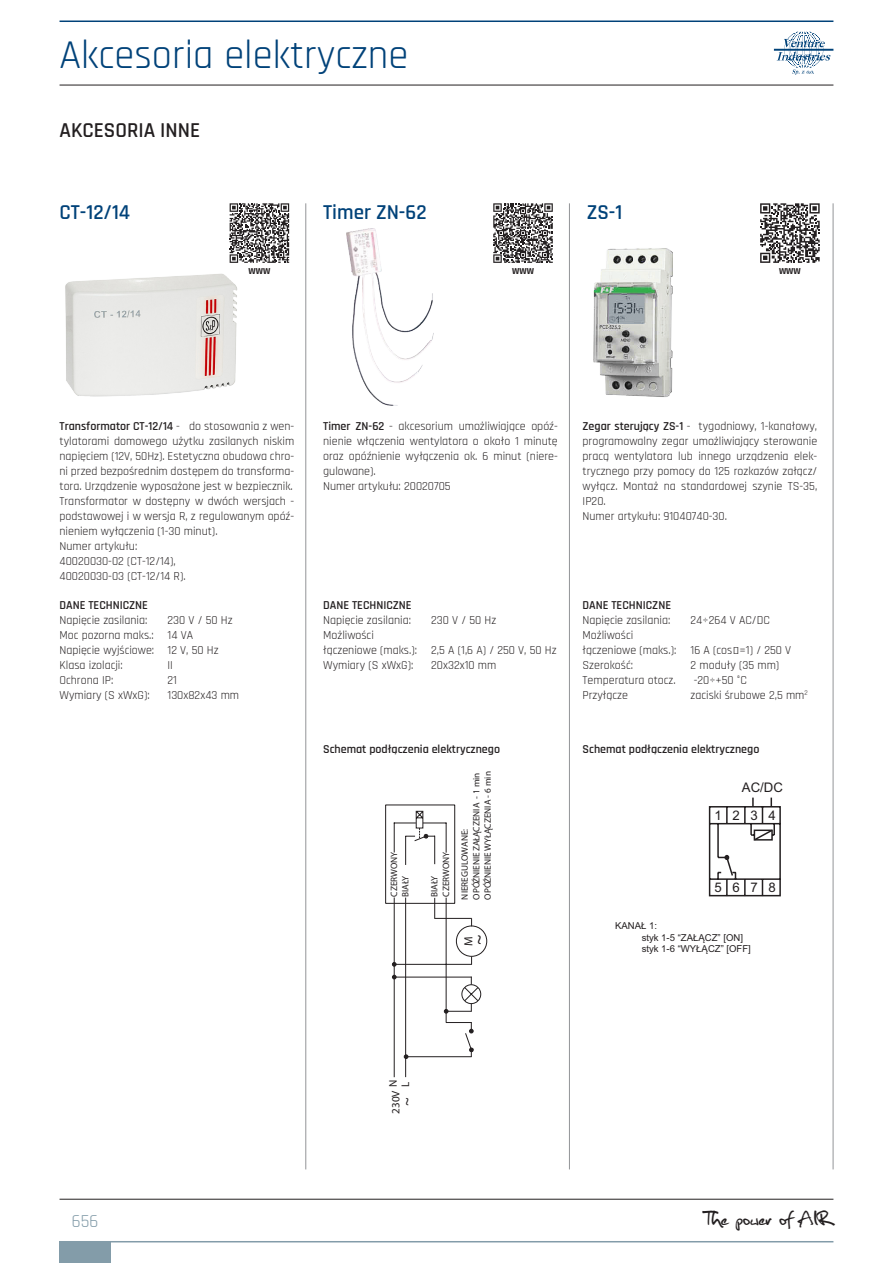
<style>
.page{position:relative;width:893px;height:1263px;background:#fff}
.page>*{position:absolute;margin:0;border:0;box-sizing:border-box;transform-origin:0 0}
.t1{font:40.5px "Rajdhani";color:#004279}
.t2{font:27px "Christopherhand";color:#231f20}
.Tekst{font:600 21px "Rajdhani";color:#004279}
.Tekst-2{font:600 21px "Rajdhani";color:#231f20}
.t3{font:18px "Rajdhani";color:#839ca9}
.t4{font:17.7px "Calibri";color:#231f20}
.t5{font:14.7px "Calibri";color:#231f20}
.t6{font:13.2px "Arial";letter-spacing:.805em;color:#231f20}
.Tekst-3{font:12px/15px "Rajdhani";color:#231f20;text-align:justify}
.Tekst-4{font:600 12px "Rajdhani";color:#231f20}
.t7{font:11.85px "Calibri";color:#231f20}
.t8{font:11.1px/9.6px "Calibri";color:#231f20;text-align:right}
.t9{font:9.6px/11.4px "Arial";color:#231f20}
.t10{font:9.15px/11.4px "Calibri";color:#231f20}
.Tekst-5{font:700 9px "Rajdhani";color:#231f20}
.s1{font-weight:600}
</style>
<div class="page">
<div style="left:60px;top:1241px;width:51px;height:22px;background:#839ca9"></div>
<svg style="left:774px;top:31px;width:59px;height:44px"></svg>
<hr style="left:60px;top:85px;width:773px;height:1px;background:#231f20">
<hr style="left:60px;top:1199px;width:773px;height:1px;background:#231f20">
<hr style="left:60px;top:21px;width:773px;height:1px;background:#004279">
<hr style="left:60px;top:1241px;width:773px;height:1px;background:#839ca9">
<svg style="left:230px;top:203px;width:59px;height:60px"></svg>
<svg style="left:493px;top:203px;width:60px;height:60px"></svg>
<svg style="left:760px;top:203px;width:60px;height:60px"></svg>
<hr style="left:305px;top:203px;width:1px;height:966px;background:#939598">
<hr style="left:569px;top:203px;width:1px;height:966px;background:#939598">
<hr style="left:833px;top:203px;width:1px;height:966px;background:#939598">
<div style="left:456px;top:925px;width:31px;height:32px;border:1px solid #231f20;border-radius:50%"></div>
<div style="left:461px;top:984px;width:20px;height:20px;border:1px solid #231f20;border-radius:50%"></div>
<svg style="left:392px;top:896px;width:87px;height:182px"></svg>
<div style="left:385px;top:804px;width:70px;height:100px;border:1px solid #231f20"></div>
<hr style="left:446px;top:823px;width:1px;height:30px;background:#231f20">
<svg style="left:394px;top:810px;width:52px;height:55px"></svg>
<svg style="left:708px;top:797px;width:73px;height:100px"></svg>
<img style="left:65px;top:247px;width:185px;height:150px">
<img style="left:347px;top:229px;width:87px;height:177px">
<img style="left:593px;top:248px;width:80px;height:149px">
<h1 class="t1" style="left:60px;top:32px;width:350px">Akcesoria elektryczne</h1>
<p class="Tekst-2" style="left:60px;top:118px;width:142px">AKCESORIA INNE</p>
<p class="Tekst" style="left:60px;top:200px;width:72px">CT-12/14</p>
<p class="Tekst" style="left:323px;top:200px;width:105px">Timer ZN-62</p>
<p class="Tekst" style="left:587px;top:200px;width:37px">ZS-1</p>
<p class="Tekst-5" style="left:248px;top:265px;width:23px">WWW</p>
<p class="Tekst-5" style="left:512px;top:265px;width:23px">WWW</p>
<p class="Tekst-5" style="left:779px;top:265px;width:23px">WWW</p>
<p class="Tekst-3" style="left:60px;top:419px;width:236px"><span class="s1">Transformator CT-12/14</span> - do stosowania z wen&shy;tylatorami domowego użytku zasilanych niskim napięciem (12V, 50Hz). Estetyczna obudowa chro&shy;ni przed bezpośrednim dostępem do transforma&shy;tora. Urządzenie wyposażone jest w bezpiecznik.</p>
<p class="Tekst-3" style="left:60px;top:494px;width:236px">Transformator w dostępny w dwóch wersjach - podstawowej i w wersja R, z regulowanym opóź&shy;nieniem wyłączenia (1-30 minut).</p>
<p class="Tekst-3" style="left:60px;top:539px;width:79px">Numer artykułu:</p>
<p class="Tekst-3" style="left:60px;top:554px;width:118px">40020030-02 (CT-12/14),</p>
<p class="Tekst-3" style="left:60px;top:569px;width:128px">40020030-03 (CT-12/14 R).</p>
<p class="Tekst-4" style="left:60px;top:598px;width:90px">DANE TECHNICZNE</p>
<p class="Tekst-3" style="left:60px;top:613px;width:89px">Napięcie zasilania:</p>
<p class="Tekst-3" style="left:168px;top:613px;width:67px">230 V / 50 Hz</p>
<p class="Tekst-3" style="left:60px;top:628px;width:135px">Moc pozorna maks.: 14 VA</p>
<p class="Tekst-3" style="left:60px;top:643px;width:161px">Napięcie wyjściowe: 12 V, 50 Hz</p>
<p class="Tekst-3" style="left:60px;top:658px;width:65px">Klasa izolacji:</p>
<p class="Tekst-3" style="left:168px;top:658px;width:7px">II</p>
<p class="Tekst-3" style="left:60px;top:673px;width:55px">Ochrona IP:</p>
<p class="Tekst-3" style="left:168px;top:673px;width:11px">21</p>
<p class="Tekst-3" style="left:60px;top:688px;width:92px">Wymiary (S xWxG):</p>
<p class="Tekst-3" style="left:168px;top:688px;width:73px">130x82x43 mm</p>
<p class="Tekst-3" style="left:323px;top:419px;width:236px"><span class="s1">Timer ZN-62</span> - akcesorium umożliwiające opóź&shy;nienie włączenia wentylatora o około 1 minutę oraz opóźnienie wyłączenia ok. 6 minut (niere&shy;gulowane).</p>
<p class="Tekst-3" style="left:323px;top:479px;width:129px">Numer artykułu: 20020705</p>
<p class="Tekst-3" style="left:583px;top:419px;width:236px"><span class="s1">Zegar sterujący ZS-1</span> - tygodniowy, 1-kanałowy, programowalny zegar umożliwiający sterowanie pracą wentylatora lub innego urządzenia elek&shy;trycznego przy pomocy do 125 rozkazów załącz/ wyłącz. Montaż na standardowej szynie TS-35, IP20.</p>
<p class="Tekst-3" style="left:583px;top:509px;width:146px">Numer artykułu: 91040740-30.</p>
<p class="Tekst-4" style="left:323px;top:598px;width:90px">DANE TECHNICZNE</p>
<p class="Tekst-3" style="left:323px;top:613px;width:89px">Napięcie zasilania:</p>
<p class="Tekst-3" style="left:431px;top:613px;width:67px">230 V / 50 Hz</p>
<p class="Tekst-3" style="left:323px;top:628px;width:52px">Możliwości</p>
<p class="Tekst-3" style="left:323px;top:643px;width:235px">łączeniowe (maks.): 2,5 A (1,6 A) / 250 V, 50 Hz</p>
<p class="Tekst-3" style="left:323px;top:658px;width:92px">Wymiary (S xWxG):</p>
<p class="Tekst-3" style="left:431px;top:658px;width:67px">20x32x10 mm</p>
<p class="Tekst-4" style="left:583px;top:598px;width:90px">DANE TECHNICZNE</p>
<p class="Tekst-3" style="left:583px;top:613px;width:89px">Napięcie zasilania:</p>
<p class="Tekst-3" style="left:691px;top:613px;width:81px">24÷264 V AC/DC</p>
<p class="Tekst-3" style="left:583px;top:628px;width:52px">Możliwości</p>
<p class="Tekst-3" style="left:583px;top:643px;width:210px">łączeniowe (maks.): 16 A (cosϕ=1) / 250 V</p>
<p class="Tekst-3" style="left:583px;top:658px;width:52px">Szerokość:</p>
<p class="Tekst-3" style="left:691px;top:658px;width:90px">2 moduły (35 mm)</p>
<p class="Tekst-3" style="left:583px;top:673px;width:95px">Temperatura otocz.</p>
<p class="Tekst-3" style="left:694px;top:673px;width:55px">-20÷+50 °C</p>
<p class="Tekst-3" style="left:583px;top:688px;width:47px">Przyłącze</p>
<p class="Tekst-3" style="left:691px;top:688px;width:119px">zaciski śrubowe 2,5 mm<sup>2</sup></p>
<p class="Tekst-4" style="left:323px;top:742px;width:178px">Schemat podłączenia elektrycznego</p>
<p class="Tekst-4" style="left:583px;top:742px;width:178px">Schemat podłączenia elektrycznego</p>
<p class="t10" style="left:389px;top:897px;width:47px;rotate:-90deg">CZERWONY<br>BIAŁY</p>
<p class="t10" style="left:429px;top:897px;width:47px;rotate:-90deg">BIAŁY<br>CZERWONY</p>
<p class="t10" style="left:459px;top:899px;width:130px;rotate:-90deg">NIEREGULOWANE:<br>OPÓŹNIENIE ZAŁĄCZENIA - 1 min<br>OPÓŹNIENIE WYŁĄCZENIA - 6 min</p>
<p class="t7" style="left:462px;top:946px;width:11px;rotate:-90deg">M</p>
<p class="t4" style="left:469px;top:945px;width:12px;rotate:-90deg">~</p>
<p class="t6" style="left:714px;top:807px;width:9px">1</p>
<p class="t6" style="left:742px;top:779px;width:43px">AC/DC</p>
<p class="t6" style="left:732px;top:807px;width:45px">234</p>
<p class="t6" style="left:714px;top:879px;width:63px">5678</p>
<p class="t9" style="left:642px;top:920px;width:111px;text-indent:-26px">KANAŁ 1:<br>styk 1-5 “ZAŁĄCZ” [ON] styk 1-6 “WYŁĄCZ” [OFF]</p>
<p class="t8" style="left:391px;top:1113px;width:35px;rotate:-90deg">230V N<br>L</p>
<p class="t5" style="left:398px;top:1106px;width:10px;rotate:-90deg">~</p>
<p class="t3" style="left:72px;top:1211px;width:28px">656</p>
<h2 class="t2" style="left:707px;top:1207px;width:128px">The power of AIR</h2>
</div>
